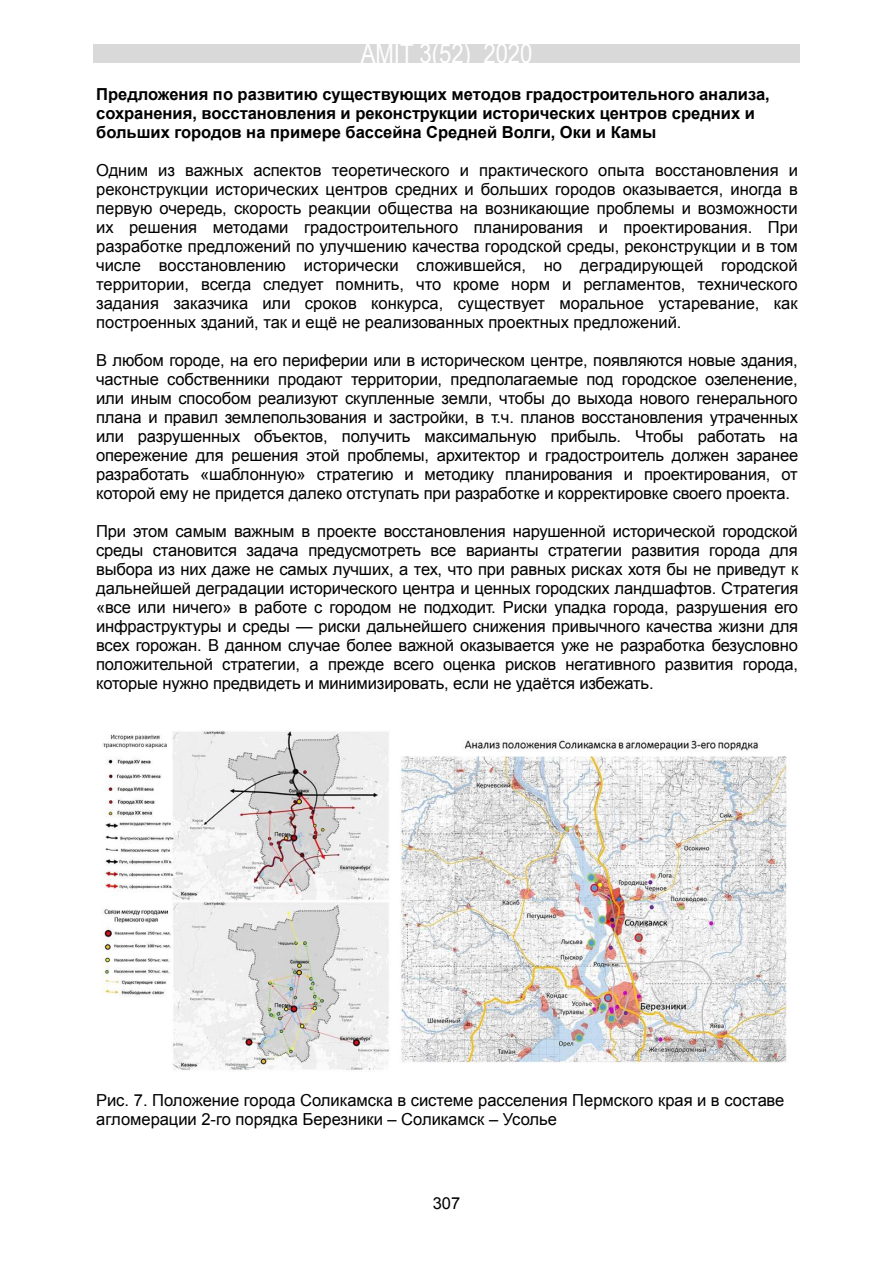
<style>
.page{position:relative;width:893px;height:1263px;background:#fff}
.page>*{position:absolute;margin:0;border:0;box-sizing:border-box;transform-origin:0 0}
.t1{font:27px "Arial Narrow";color:#fff}
.t2{font:16.5px/18.9px "Arial";letter-spacing:-.005em;color:#000;text-align:justify}
.t3{font:700 16.5px/19px "Arial";color:#000}
.t4{font:16.5px "Arial";color:#000}
.s1{font-style:inherit}
</style>
<div class="page">
<div style="left:93px;top:44px;width:707px;height:19px;background:#d9d9d9"></div>
<img style="left:102px;top:731px;width:685px;height:339px">
<h1 class="t1" style="left:361px;top:34px;width:173px">AMIT 3(52) 2020</h1>
<p class="t3" style="left:96px;top:85px;width:675px">Предложения по развитию существующих методов градостроительного анализа, сохранения, восстановления и реконструкции исторических центров средних и больших городов на примере бассейна Средней Волги, Оки и Камы</p>
<p class="t2" style="left:96px;top:161px;width:703px">Одним из важных аспектов теоретического и практического опыта восстановления и реконструкции исторических центров средних и больших городов оказывается, иногда в первую очередь, скорость реакции общества на возникающие проблемы и возможности их решения методами градостроительного планирования и проектирования. При разработке предложений по улучшению качества городской среды, реконструкции и в том числе восстановлению исторически сложившейся, но деградирующей городской территории, всегда следует помнить, что кроме норм и регламентов, технического задания заказчика или сроков конкурса, существует моральное устаревание, как построенных зданий, так и ещё не реализованных проектных предложений.</p>
<p class="t2" style="left:96px;top:351px;width:704px">В любом городе, на его периферии или в историческом центре, появляются новые здания, частные собственники продают территории, предполагаемые под городское озеленение, или иным способом реализуют скупленные земли, чтобы до выхода нового генерального плана и правил землепользования и застройки, в т.ч. планов восстановления утраченных или разрушенных объектов, получить максимальную прибыль. Чтобы работать на опережение для решения этой проблемы, архитектор и градостроитель должен заранее разработать «шаблонную» стратегию и методику планирования и проектирования, от которой ему не придется далеко отступать при разработке и корректировке своего проекта.</p>
<p class="t2" style="left:96px;top:522px;width:704px">При этом самым важным в проекте восстановления нарушенной исторической городской среды становится задача предусмотреть все варианты стратегии развития города для выбора из них даже не самых лучших, а тех, что при равных рисках хотя бы не приведут к дальнейшей деградации исторического центра и ценных городских ландшафтов. Стратегия «все или ничего» в работе с городом не подходит. Риски упадка города, разрушения его инфраструктуры и среды — риски дальнейшего снижения привычного качества жизни для всех горожан. В данном случае более важной оказывается уже не разработка безусловно положительной стратегии, а прежде всего оценка рисков негативного развития города, которые нужно предвидеть и минимизировать, если не удаётся избежать.</p>
<p class="t2" style="left:96px;top:1091px;width:690px">Рис. 7. Положение города Соликамска в системе расселения Пермского края и в составе агломерации 2<span class="s1">-</span>го порядка Березники – Соликамск – Усолье</p>
<p class="t4" style="left:433px;top:1192px;width:29px">307</p>
</div>
